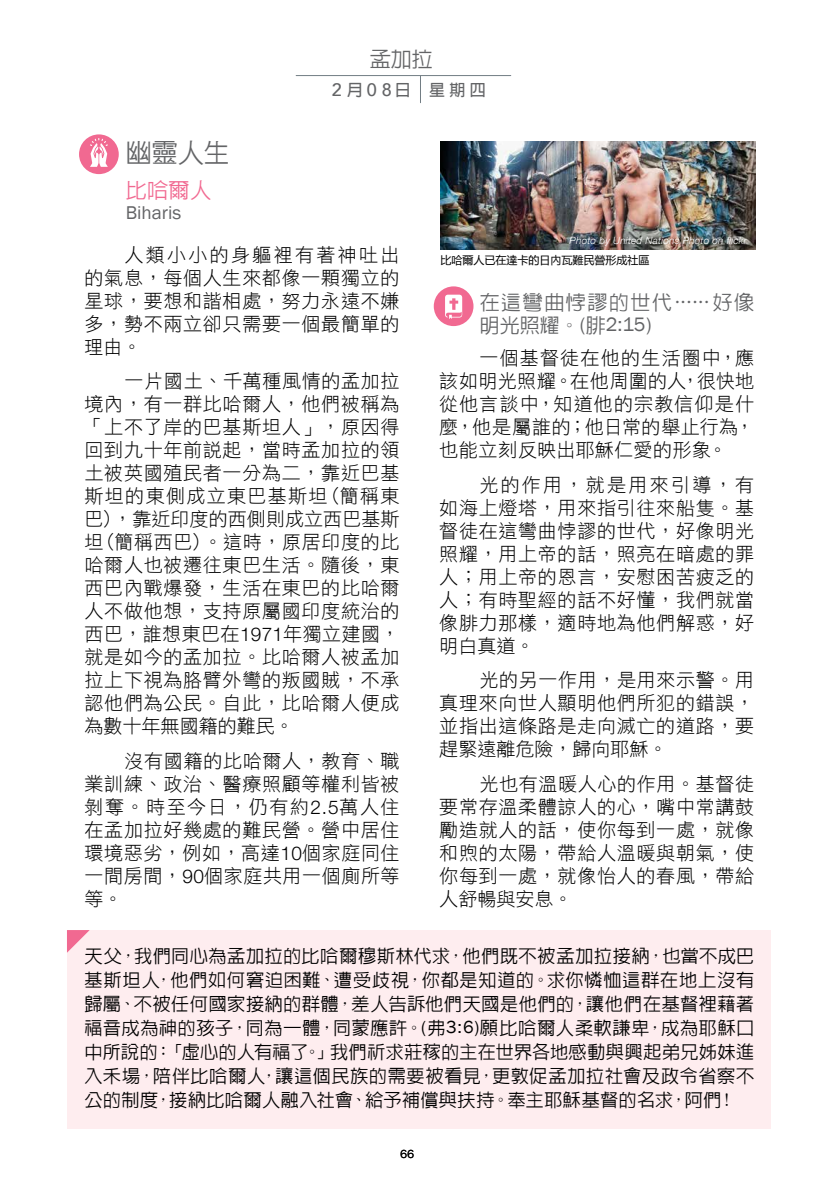
<style>
.page{position:relative;width:840px;height:1191px;background:#fff}
.page>*{position:absolute;margin:0;border:0;box-sizing:border-box;transform-origin:0 0}
.t1{font:500 26px "ID Hei";color:#636466}
.t2{font:500 21px "ID Hei";color:#f16991}
.t3{font:500 21px "ID Hei";color:#636466}
.t4{font:500 20px/23px "ID Hei";letter-spacing:.075em;color:#636466}
.t5{font:19px/23px "DF Hei W3 WIN BF";letter-spacing:.035em;color:#000;text-align:justify}
.t6{font:19px "Franklin Gothic";color:#636466}
.t7{font:500 18px/24px "ID Hei";letter-spacing:.03em;color:#000;text-align:justify}
.t8{font:500 18px "Avenir";color:#636466}
.t9{font:700 16px "Adobe Fan Heiti Std";color:#636466}
.t10{font:12px "Franklin Gothic";color:#000}
.t11{font:11px "Microsoft Ya Hei";color:#000}
.t12{font:italic 300 10px "Helvetica Neue";letter-spacing:.02em;color:#fff}
.s1{font-family:"Adobe Fan Heiti Std";font-weight:700;font-size:16px}
.s2{font-family:"Helvetica Neue";font-weight:300}
.s3{font-family:"Franklin Gothic";font-weight:400}
</style>
<div class="page">
<hr style="left:296px;top:75px;width:214px;height:1px;background:#727d84">
<svg style="left:420px;top:76px;width:1px;height:27px"></svg>
<svg style="left:79px;top:134px;width:40px;height:40px"></svg>
<svg style="left:433px;top:286px;width:40px;height:40px"></svg>
<div style="left:67px;top:930px;width:703px;height:198px;background:#feedef"></div>
<svg style="left:67px;top:930px;width:23px;height:22px"></svg>
<img style="left:440px;top:141px;width:315px;height:108px">
<p class="t3" style="left:370px;top:48px;width:64px">孟加拉</p>
<p class="t8" style="left:331px;top:75px;width:61px">2<span class="s1">月</span>08</p>
<p class="t9" style="left:394px;top:81px;width:92px">日 星期四</p>
<h1 class="t1" style="left:126px;top:139px;width:105px">幽靈人生</h1>
<p class="t2" style="left:126px;top:179px;width:87px">比哈爾人</p>
<p class="t6" style="left:126px;top:201px;width:57px">Biharis</p>
<p class="t5" style="left:84px;top:243px;width:316px;text-indent:40px">人類小小的身軀裡有著神吐出的氣息，每個人生來都像一顆獨立的星球，要想和諧相處，努力永遠不嫌多，勢不兩立卻只需要一個最簡單的理由。</p>
<p class="t5" style="left:84px;top:369px;width:316px;text-indent:40px">一片國土、千萬種風情的孟加拉境內，有一群比哈爾人，他們被稱為「上不了岸的巴基斯坦人」，原因得回到九十年前說起，當時孟加拉的領土被英國殖民者一分為二，靠近巴基斯坦的東側成立東巴基斯坦(簡稱東巴)，靠近印度的西側則成立西巴基斯坦(簡稱西巴)。這時，原居印度的比哈爾人也被遷往東巴生活。隨後，東西巴內戰爆發，生活在東巴的比哈爾人不做他想，支持原屬國印度統治的西巴，誰想東巴在<span class="s2">1971</span>年獨立建國，就是如今的孟加拉。比哈爾人被孟加拉上下視為胳臂外彎的叛國賊，不承認他們為公民。自此，比哈爾人便成為數十年無國籍的難民。</p>
<p class="t5" style="left:84px;top:749px;width:316px;text-indent:40px">沒有國籍的比哈爾人，教育、職業訓練、政治、醫療照顧等權利皆被剝奪。時至今日，仍有約<span class="s2">2.5</span>萬人住在孟加拉好幾處的難民營。營中居住環境惡劣，例如，高達<span class="s2">10</span>個家庭同住一間房間，<span class="s2">90</span>個家庭共用一個廁所等等。</p>
<p class="t12" style="left:569px;top:234px;width:179px">Photo by United Nations Photo on flickr</p>
<p class="t11" style="left:440px;top:253px;width:210px">比哈爾人已在達卡的日內瓦難民營形成社區</p>
<p class="t4" style="left:479px;top:290px;width:276px">在這彎曲悖謬的世代……好像明光照耀。<span class="s3">(</span>腓<span class="s3">2:15)</span></p>
<p class="t5" style="left:439px;top:347px;width:316px;text-indent:40px">一個基督徒在他的生活圈中，應該如明光照耀。在他周圍的人，很快地從他言談中，知道他的宗教信仰是什麼，他是屬誰的；他日常的舉止行為，也能立刻反映出耶穌仁愛的形象。</p>
<p class="t5" style="left:439px;top:473px;width:316px;text-indent:40px">光的作用，就是用來引導，有如海上燈塔，用來指引往來船隻。基督徒在這彎曲悖謬的世代，好像明光照耀，用上帝的話，照亮在暗處的罪人；用上帝的恩言，安慰困苦疲乏的人；有時聖經的話不好懂，我們就當像腓力那樣，適時地為他們解惑，好明白真道。</p>
<p class="t5" style="left:439px;top:668px;width:316px;text-indent:40px">光的另一作用，是用來示警。用真理來向世人顯明他們所犯的錯誤，並指出這條路是走向滅亡的道路，要趕緊遠離危險，歸向耶穌。</p>
<p class="t5" style="left:439px;top:772px;width:316px;text-indent:40px">光也有溫暖人心的作用。基督徒要常存溫柔體諒人的心，嘴中常講鼓勵造就人的話，使你每到一處，就像和煦的太陽，帶給人溫暖與朝氣，使你每到一處，就像怡人的春風，帶給人舒暢與安息。</p>
<p class="t7" style="left:84px;top:943px;width:670px">天父，我們同心為孟加拉的比哈爾穆斯林代求，他們既不被孟加拉接納，也當不成巴基斯坦人，他們如何窘迫困難、遭受歧視，你都是知道的。求你憐恤這群在地上沒有歸屬、不被任何國家接納的群體，差人告訴他們天國是他們的，讓他們在基督裡藉著福音成為神的孩子，同為一體，同蒙應許。<span class="s3">(</span>弗<span class="s3">3:6)</span>願比哈爾人柔軟謙卑，成為耶穌口中所說的：「虛心的人有福了。」我們祈求莊稼的主在世界各地感動與興起弟兄姊妹進入禾場，陪伴比哈爾人，讓這個民族的需要被看見，更敦促孟加拉社會及政令省察不公的制度，接納比哈爾人融入社會、給予補償與扶持。奉主耶穌基督的名求，阿們！</p>
<p class="t10" style="left:400px;top:1146px;width:16px">66</p>
</div>
